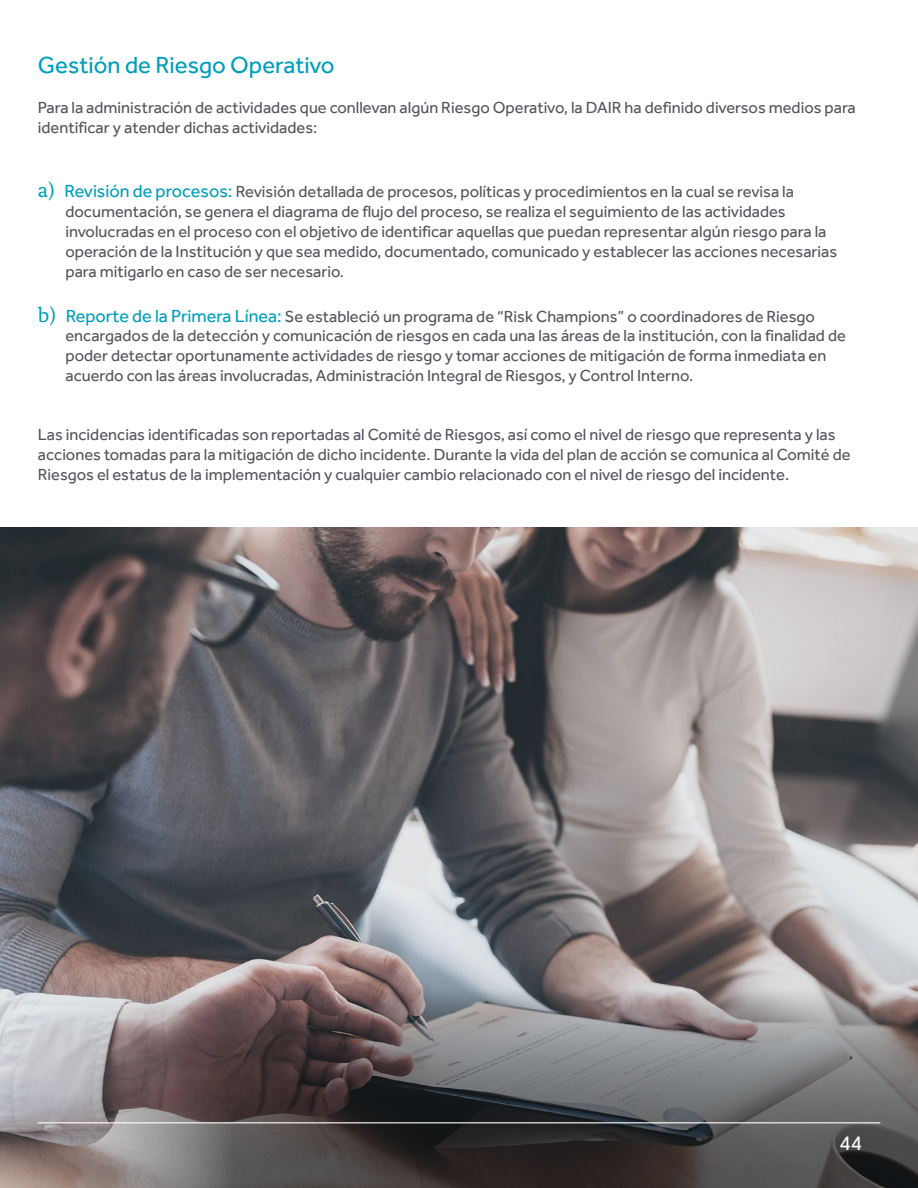
<style>
.page{position:relative;width:918px;height:1188px;background:#fff}
.page>*{position:absolute;margin:0;border:0;box-sizing:border-box;transform-origin:0 0}
.t1{font:24px "NYLIC Effra";color:#009dbc}
.t2{font:21px "NYLIC Effra";color:#fff}
.t3{font:16.5px/19.8px "NYLIC Effra";color:#53555c}
.s1{font-family:"Alda OT";font-size:21px;color:#009dbc}
.s2{font-size:18px;color:#009dbc}
</style>
<div class="page">
<img style="left:0;top:527px;width:918px;height:461px">
<svg style="left:0;top:988px;width:918px;height:200px;background:#6f696a"></svg>
<hr style="left:38px;top:1122px;width:842px;height:1px;background:#fff">
<h1 class="t1" style="left:38px;top:51px;width:298px">Gestión de Riesgo Operativo</h1>
<p class="t3" style="left:38px;top:97px;width:820px">Para la administración de actividades que conllevan algún Riesgo Operativo, la DAIR ha definido diversos medios para identificar y atender dichas actividades:</p>
<p class="t3" style="left:65px;top:182px;width:773px;text-indent:-28px"><span class="s1">a)</span> <span class="s2">Revisión de procesos:</span> Revisión detallada de procesos, políticas y procedimientos en la cual se revisa la documentación, se genera el diagrama de flujo del proceso, se realiza el seguimiento de las actividades involucradas en el proceso con el objetivo de identificar aquellas que puedan representar algún riesgo para la operación de la Institución y que sea medido, documentado, comunicado y establecer las acciones necesarias para mitigarlo en caso de ser necesario.</p>
<p class="t3" style="left:65px;top:306px;width:782px;text-indent:-28px"><span class="s1">b)</span> <span class="s2">Reporte de la Primera Línea:</span> Se estableció un programa de “Risk Champions” o coordinadores de Riesgo encargados de la detección y comunicación de riesgos en cada una las áreas de la institución, con la finalidad de poder detectar oportunamente actividades de riesgo y tomar acciones de mitigación de forma inmediata en acuerdo con las áreas involucradas, Administración Integral de Riesgos, y Control Interno.</p>
<p class="t3" style="left:38px;top:425px;width:814px">Las incidencias identificadas son reportadas al Comité de Riesgos, así como el nivel de riesgo que representa y las acciones tomadas para la mitigación de dicho incidente. Durante la vida del plan de acción se comunica al Comité de<br>Riesgos el estatus de la implementación y cualquier cambio relacionado con el nivel de riesgo del incidente.</p>
<p class="t2" style="left:839px;top:1131px;width:24px">44</p>
</div>
